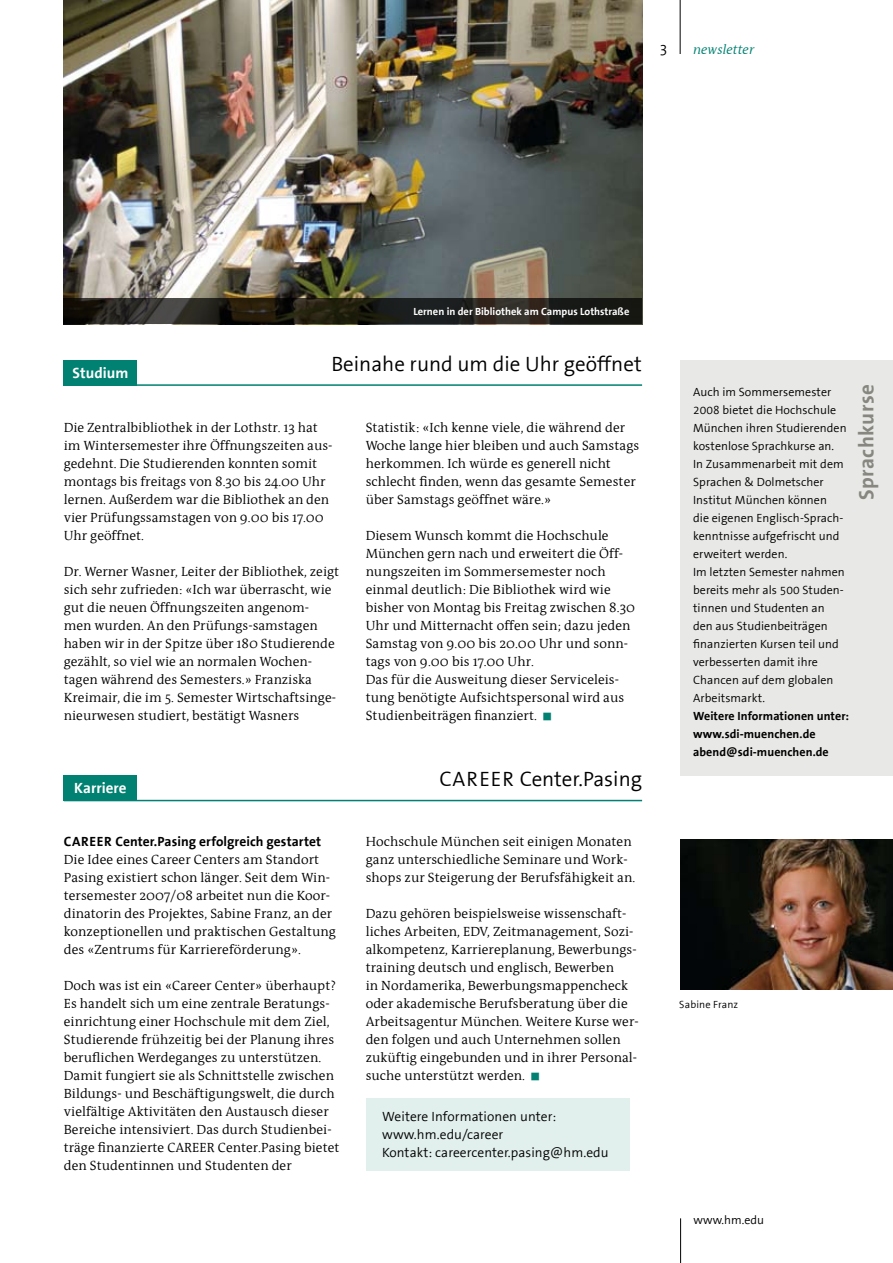
<style>
.page{position:relative;width:893px;height:1263px;background:#fff}
.page>*{position:absolute;margin:0;border:0;box-sizing:border-box;transform-origin:0 0}
.t1{font:21px "FHM The Sans";color:#000}
.t2{font:700 21px "FHM The Sans";letter-spacing:.025em;color:#878780}
.t3{font:700 15px "FHM The Sans";letter-spacing:.005em;color:#fff}
.t4{font:15px "FHM The Sans";color:#000}
.t5{font:13.5px/18px "FHM Antiqua";letter-spacing:.005em;color:#000}
.t6{font:13.5px/18px "FHM The Sans";letter-spacing:.005em;color:#000}
.t7{font:700 13.5px "FHM Antiqua";letter-spacing:.005em;color:#000}
.t8{font:italic 13.5px "FHM Antiqua";color:#008171}
.t9{font:12px/18px "FHM The Sans";letter-spacing:.005em;color:#000}
.t10{font:700 12px/18px "FHM The Sans";letter-spacing:.005em;color:#000}
.t11{font:700 10.5px "FHM The Sans";color:#fff}
.t12{font:10.5px "FHM The Sans";letter-spacing:.015em;color:#000}
.s1{color:#008171}
</style>
<div class="page">
<div style="left:366px;top:1098px;width:263px;height:72px;background:#e2f0ed"></div>
<hr style="left:680px;top:0;width:1px;height:54px;background:#000">
<hr style="left:680px;top:1218px;width:1px;height:45px;background:#000">
<hr style="left:64px;top:384px;width:578px;height:2px;background:#008171">
<div style="left:64px;top:360px;width:73px;height:26px;background:#008171"></div>
<div style="left:680px;top:360px;width:213px;height:415px;background:#e8e8e6"></div>
<img style="left:64px;top:0;width:578px;height:298px">
<svg style="left:64px;top:298px;width:578px;height:26px;background:#23201a"></svg>
<img style="left:680px;top:840px;width:213px;height:149px">
<hr style="left:64px;top:800px;width:578px;height:1px;background:#008171">
<div style="left:64px;top:775px;width:73px;height:26px;background:#008171"></div>
<p class="t4" style="left:659px;top:41px;width:10px">3</p>
<p class="t8" style="left:693px;top:42px;width:63px">newsletter</p>
<p class="t3" style="left:72px;top:365px;width:58px">Studium</p>
<p class="t11" style="left:413px;top:306px;width:217px">Lernen in der Bibliothek am Campus Lothstraße</p>
<h1 class="t1" style="left:331px;top:353px;width:312px">Beinahe rund um die Uhr geöffnet</h1>
<p class="t5" style="left:64px;top:419px;width:270px">Die Zentralbibliothek in der Lothstr. 13 hat im Wintersemester ihre Öffnungszeiten aus&shy;gedehnt. Die Studierenden konnten somit montags bis freitags von 8.30 bis 24.00 Uhr lernen. Außerdem war die Bibliothek an den vier Prüfungssamstagen von 9.00 bis 17.00<br>Uhr geöffnet.</p>
<p class="t5" style="left:64px;top:563px;width:277px">Dr. Werner Wasner, Leiter der Bibliothek, zeigt sich sehr zufrieden: «Ich war überrascht, wie gut die neuen Öffnungszeiten angenom&shy;men wurden. An den Prüfungs-samstagen haben wir in der Spitze über 180 Studierende gezählt, so viel wie an normalen Wochen&shy;tagen während des Semesters.» Franziska Kreimair, die im 5. Semester Wirtschaftsinge&shy;nieurwesen studiert, bestätigt Wasners</p>
<p class="t3" style="left:74px;top:780px;width:54px">Karriere</p>
<p class="t7" style="left:64px;top:834px;width:259px">CAREER Center.Pasing erfolgreich gestartet</p>
<p class="t5" style="left:64px;top:851px;width:274px">Die Idee eines Career Centers am Standort Pasing existiert schon länger. Seit dem Win&shy;tersemester 2007/08 arbeitet nun die Koor&shy;dinatorin des Projektes, Sabine Franz, an der konzeptionellen und praktischen Gestaltung des «Zentrums für Karriereförderung».</p>
<p class="t5" style="left:64px;top:977px;width:277px">Doch was ist ein «Career Center» überhaupt?<br>Es handelt sich um eine zentrale Beratungs&shy;einrichtung einer Hochschule mit dem Ziel, Studierende frühzeitig bei der Planung ihres beruflichen Werdeganges zu unterstützen.<br>Damit fungiert sie als Schnittstelle zwischen Bildungs- und Beschäftigungswelt, die durch vielfältige Aktivitäten den Austausch dieser Bereiche intensiviert. Das durch Studienbei&shy;träge finanzierte CAREER Center.Pasing bietet den Studentinnen und Studenten der</p>
<p class="t5" style="left:366px;top:419px;width:275px">Statistik: «Ich kenne viele, die während der Woche lange hier bleiben und auch Samstags herkommen. Ich würde es generell nicht schlecht finden, wenn das gesamte Semester über Samstags geöffnet wäre.»</p>
<p class="t5" style="left:366px;top:527px;width:271px">Diesem Wunsch kommt die Hochschule München gern nach und erweitert die Öff&shy;nungszeiten im Sommersemester noch einmal deutlich: Die Bibliothek wird wie bisher von Montag bis Freitag zwischen 8.30<br>Uhr und Mitternacht offen sein; dazu jeden Samstag von 9.00 bis 20.00 Uhr und sonn&shy;tags von 9.00 bis 17.00 Uhr.<br>Das für die Ausweitung dieser Serviceleis&shy;tung benötigte Aufsichtspersonal wird aus Studienbeiträgen finanziert. <span class="s1">■</span></p>
<h1 class="t1" style="left:439px;top:768px;width:204px">CAREER Center.Pasing</h1>
<p class="t5" style="left:366px;top:833px;width:271px">Hochschule München seit einigen Monaten ganz unterschiedliche Seminare und Work&shy;shops zur Steigerung der Berufsfähigkeit an.</p>
<p class="t5" style="left:366px;top:905px;width:274px">Dazu gehören beispielsweise wissenschaft&shy;liches Arbeiten, EDV, Zeitmanagement, Sozi&shy;alkompetenz, Karriereplanung, Bewerbungs&shy;training deutsch und englisch, Bewerben<br>in Nordamerika, Bewerbungsmappencheck oder akademische Berufsberatung über die Arbeitsagentur München. Weitere Kurse wer&shy;den folgen und auch Unternehmen sollen zuküftig eingebunden und in ihrer Personal&shy;suche unterstützt werden. <span class="s1">■</span></p>
<p class="t6" style="left:382px;top:1107px;width:228px">Weitere Informationen unter: www.hm.edu/career<br>Kontakt: careercenter.pasing@hm.edu</p>
<p class="t9" style="left:693px;top:383px;width:155px">Auch im Sommersemester<br>2008 bietet die Hochschule<br>München ihren Studierenden kostenlose Sprachkurse an.<br>In Zusammenarbeit mit dem<br>Sprachen &amp; Dolmetscher<br>Institut München können<br>die eigenen Englisch-Sprach&shy;kenntnisse aufgefrischt und erweitert werden.<br>Im letzten Semester nahmen bereits mehr als 500 Studen&shy;tinnen und Studenten an den aus Studienbeiträgen finanzierten Kursen teil und verbesserten damit ihre<br>Chancen auf dem globalen<br>Arbeitsmarkt.</p>
<p class="t10" style="left:693px;top:707px;width:158px">Weitere Informationen unter: www.sdi-muenchen.de abend@sdi-muenchen.de</p>
<h1 class="t2" style="left:855px;top:500px;width:118px;rotate:-90deg">Sprachkurse</h1>
<p class="t12" style="left:679px;top:999px;width:61px">Sabine Franz</p>
<p class="t9" style="left:694px;top:1212px;width:72px">www.hm.edu</p>
</div>
